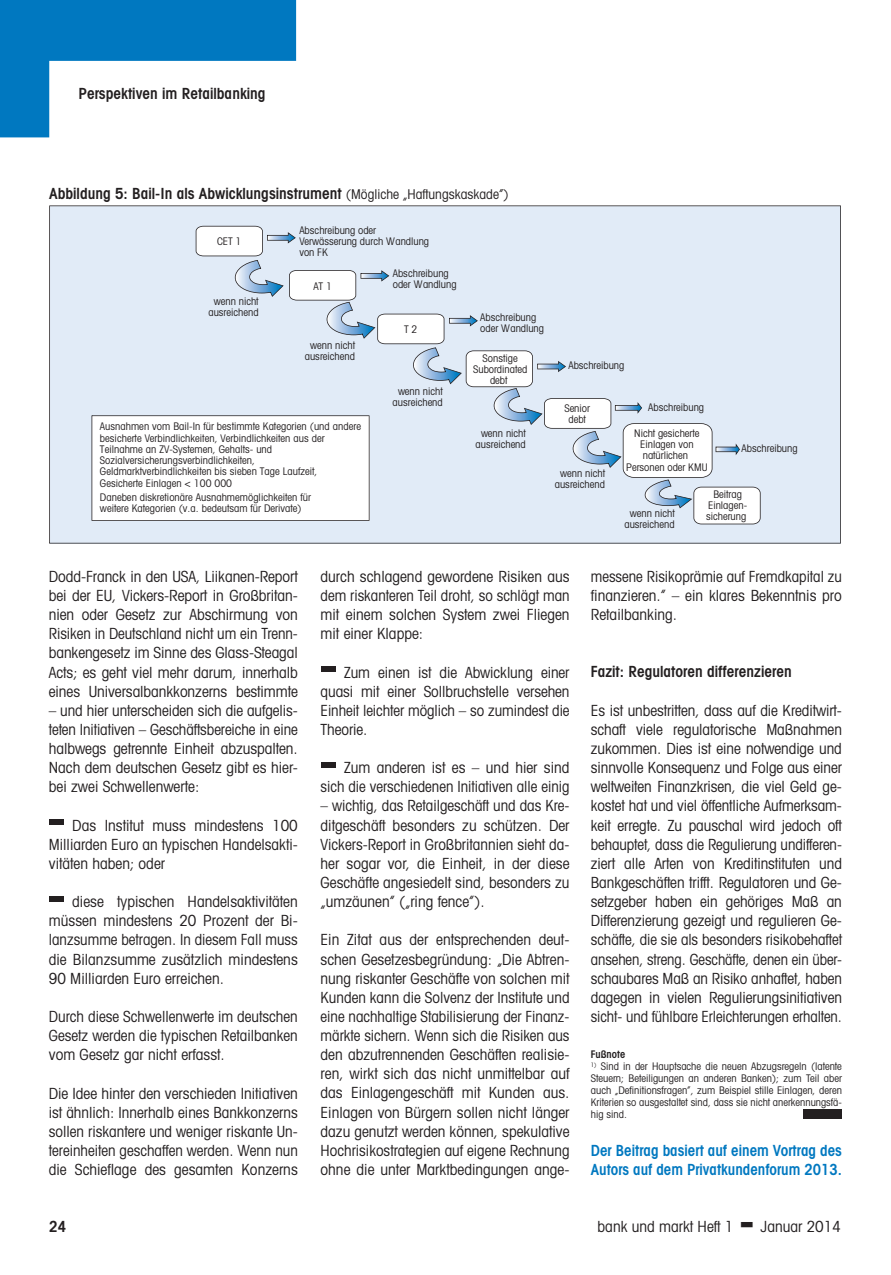
<style>
.page{position:relative;width:891px;height:1275px;background:#fff}
.page>*{position:absolute;margin:0;border:0;box-sizing:border-box;transform-origin:0 0}
.t1{font:condensed 15.3px/19.2px "Avant Garde";color:#231f20;text-align:justify}
.t2{font:600 condensed 15.3px "Avant Garde";color:#231f20}
.t3{font:600 condensed 15.3px/19.2px "Avant Garde";color:#0078c0}
.t4{font:condensed 10.5px/11.2px "Avant Garde";letter-spacing:.005em;color:#231f20;text-align:center}
.t5{font:600 condensed 10.5px "Avant Garde";color:#231f20}
.s1{font-weight:400;font-size:13.5px}
</style>
<div class="page">
<div style="left:49px;top:820px;width:15px;height:5px;background:#231f20"></div>
<div style="left:49px;top:896px;width:15px;height:5px;background:#231f20"></div>
<div style="left:320px;top:667px;width:15px;height:5px;background:#231f20"></div>
<div style="left:320px;top:762px;width:15px;height:6px;background:#231f20"></div>
<div style="left:803px;top:1109px;width:38px;height:9px;background:#231f20"></div>
<svg style="left:49px;top:205px;width:791px;height:338px;fill:#e1ebf7"></svg>
<svg style="left:0;top:0;width:296px;height:137px"></svg>
<p class="t2" style="left:78px;top:84px;width:189px">Perspektiven im Retailbanking</p>
<p class="t2" style="left:49px;top:184px;width:461px">Abbildung 5: Bail-In als Abwicklungsinstrument <span class="s1">(Mögliche „Haftungskaskade”)</span></p>
<p class="t4" style="left:217px;top:235px;width:26px">CET 1</p>
<p class="t4" style="left:208px;top:295px;width:52px">wenn nicht ausreichend</p>
<p class="t4" style="left:299px;top:224px;width:131px;text-align:left">Abschreibung oder<br>Verwässerung durch Wandlung von FK</p>
<p class="t4" style="left:313px;top:280px;width:20px">AT 1</p>
<p class="t4" style="left:305px;top:339px;width:52px">wenn nicht ausreichend</p>
<p class="t4" style="left:392px;top:267px;width:65px;text-align:left">Abschreibung oder Wandlung</p>
<p class="t4" style="left:404px;top:323px;width:15px">T 2</p>
<p class="t4" style="left:392px;top:385px;width:52px">wenn nicht ausreichend</p>
<p class="t4" style="left:100px;top:421px;width:262px;text-align:left">Ausnahmen vom Bail-In für bestimmte Kategorien (und andere besicherte Verbindlichkeiten, Verbindlichkeiten aus der Teilnahme an ZV-Systemen, Gehalts- und Sozialversicherungsverbindlichkeiten, Geldmarktverbindlichkeiten bis sieben Tage Laufzeit, Gesicherte Einlagen &lt; 100 000</p>
<p class="t4" style="left:100px;top:491px;width:212px;text-align:left">Daneben diskretionäre Ausnahmemöglichkeiten für weitere Kategorien (v.a. bedeutsam für Derivate)</p>
<p class="t4" style="left:480px;top:311px;width:65px;text-align:left">Abschreibung oder Wandlung</p>
<p class="t4" style="left:473px;top:352px;width:56px">Sonstige<br>Subordinated debt</p>
<p class="t4" style="left:475px;top:427px;width:52px">wenn nicht ausreichend</p>
<p class="t4" style="left:568px;top:360px;width:57px">Abschreibung</p>
<p class="t4" style="left:564px;top:402px;width:27px">Senior debt</p>
<p class="t4" style="left:648px;top:401px;width:57px">Abschreibung</p>
<p class="t4" style="left:554px;top:467px;width:52px">wenn nicht ausreichend</p>
<p class="t4" style="left:626px;top:427px;width:83px">Nicht gesicherte<br>Einlagen von natürlichen<br>Personen oder KMU</p>
<p class="t4" style="left:705px;top:488px;width:43px">Beitrag<br>Einlagen&shy;sicherung</p>
<p class="t4" style="left:741px;top:442px;width:57px">Abschreibung</p>
<p class="t4" style="left:624px;top:507px;width:52px">wenn nicht ausreichend</p>
<p class="t1" style="left:49px;top:566px;width:250px">Dodd-Franck in den USA, Liikanen-Report bei der EU, Vickers-Report in Großbritan&shy;nien oder Gesetz zur Abschirmung von Risiken in Deutschland nicht um ein Trenn&shy;bankengesetz im Sinne des Glass-Steagal Acts; es geht viel mehr darum, innerhalb eines Universalbankkonzerns bestimmte</p>
<p class="t1" style="left:49px;top:700px;width:250px">– und hier unterscheiden sich die aufgelis&shy;teten Initiativen – Geschäftsbereiche in eine halbwegs getrennte Einheit abzuspalten.<br>Nach dem deutschen Gesetz gibt es hier&shy;bei zwei Schwellenwerte:</p>
<p class="t1" style="left:49px;top:815px;width:250px;text-indent:23px">Das Institut muss mindestens 100<br>Milliarden Euro an typischen Handelsakti&shy;vitäten haben; oder</p>
<p class="t1" style="left:49px;top:892px;width:250px;text-indent:23px">diese typischen Handelsaktivitäten müssen mindestens 20 Prozent der Bi&shy;lanzsumme betragen. In diesem Fall muss die Bilanzsumme zusätzlich mindestens 90 Milliarden Euro erreichen.</p>
<p class="t1" style="left:49px;top:1006px;width:250px">Durch diese Schwellenwerte im deutschen Gesetz werden die typischen Retailbanken vom Gesetz gar nicht erfasst.</p>
<p class="t1" style="left:49px;top:1083px;width:250px">Die Idee hinter den verschieden Initiativen ist ähnlich: Innerhalb eines Bankkonzerns sollen riskantere und weniger riskante Un&shy;tereinheiten geschaffen werden. Wenn nun die Schieflage des gesamten Konzerns</p>
<p class="t1" style="left:320px;top:566px;width:250px">durch schlagend gewordene Risiken aus dem riskanteren Teil droht, so schlägt man mit einem solchen System zwei Fliegen mit einer Klappe:</p>
<p class="t1" style="left:320px;top:662px;width:250px;text-indent:23px">Zum einen ist die Abwicklung einer quasi mit einer Sollbruchstelle versehen Einheit leichter möglich – so zumindest die Theorie.</p>
<p class="t1" style="left:320px;top:758px;width:250px;text-align:right">Zum anderen ist es – und hier sind sich die verschiedenen Initiativen alle einig</p>
<p class="t1" style="left:320px;top:796px;width:250px">– wichtig, das Retailgeschäft und das Kre&shy;ditgeschäft besonders zu schützen. Der Vickers-Report in Großbritannien sieht da&shy;her sogar vor, die Einheit, in der diese Geschäfte angesiedelt sind, besonders zu „umzäunen” („ring fence”).</p>
<p class="t1" style="left:320px;top:930px;width:250px">Ein Zitat aus der entsprechenden deut&shy;schen Gesetzesbegründung: „Die Abtren&shy;nung riskanter Geschäfte von solchen mit Kunden kann die Solvenz der Institute und eine nachhaltige Stabilisierung der Finanz&shy;märkte sichern. Wenn sich die Risiken aus den abzutrennenden Geschäften realisie&shy;ren, wirkt sich das nicht unmittelbar auf das Einlagengeschäft mit Kunden aus.<br>Einlagen von Bürgern sollen nicht länger dazu genutzt werden können, spekulative Hochrisikostrategien auf eigene Rechnung ohne die unter Marktbedingungen ange-</p>
<p class="t1" style="left:590px;top:566px;width:252px">messene Risikoprämie auf Fremdkapital zu finanzieren.” – ein klares Bekenntnis pro Retailbanking.</p>
<p class="t2" style="left:590px;top:663px;width:202px">Fazit: Regulatoren differenzieren</p>
<p class="t1" style="left:590px;top:700px;width:252px">Es ist unbestritten, dass auf die Kreditwirt&shy;schaft viele regulatorische Maßnahmen zukommen. Dies ist eine notwendige und sinnvolle Konsequenz und Folge aus einer weltweiten Finanzkrisen, die viel Geld ge&shy;kostet hat und viel öffentliche Aufmerksam&shy;keit erregte. Zu pauschal wird jedoch oft behauptet, dass die Regulierung undifferen&shy;ziert alle Arten von Kreditinstituten und Bankgeschäften trifft. Regulatoren und Ge&shy;setzgeber haben ein gehöriges Maß an Differenzierung gezeigt und regulieren Ge&shy;schäfte, die sie als besonders risikobehaftet ansehen, streng. Geschäfte, denen ein über&shy;schaubares Maß an Risiko anhaftet, haben dagegen in vielen Regulierungsinitiativen sicht- und fühlbare Erleichterungen erhalten.</p>
<p class="t5" style="left:590px;top:1048px;width:36px">Fußnote</p>
<p class="t4" style="left:590px;top:1060px;width:252px;line-height:12px;text-align:justify"><sup>1)</sup> Sind in der Hauptsache die neuen Abzugsregeln (latente Steuern; Beteiligungen an anderen Banken); zum Teil aber auch „Definitionsfragen”, zum Beispiel stille Einlagen, deren Kriterien so ausgestaltet sind, dass sie nicht anerkennungsfä&shy;hig sind.</p>
<p class="t3" style="left:590px;top:1140px;width:252px">Der Beitrag basiert auf einem Vortrag des<br>Autors auf dem Privatkundenforum 2013.</p>
<p class="t2" style="left:49px;top:1217px;width:19px">24</p>
<p class="t1" style="left:597px;top:1217px;width:137px">bank und markt Heft 1</p>
<p class="t1" style="left:760px;top:1217px;width:82px">Januar 2014</p>
</div>
